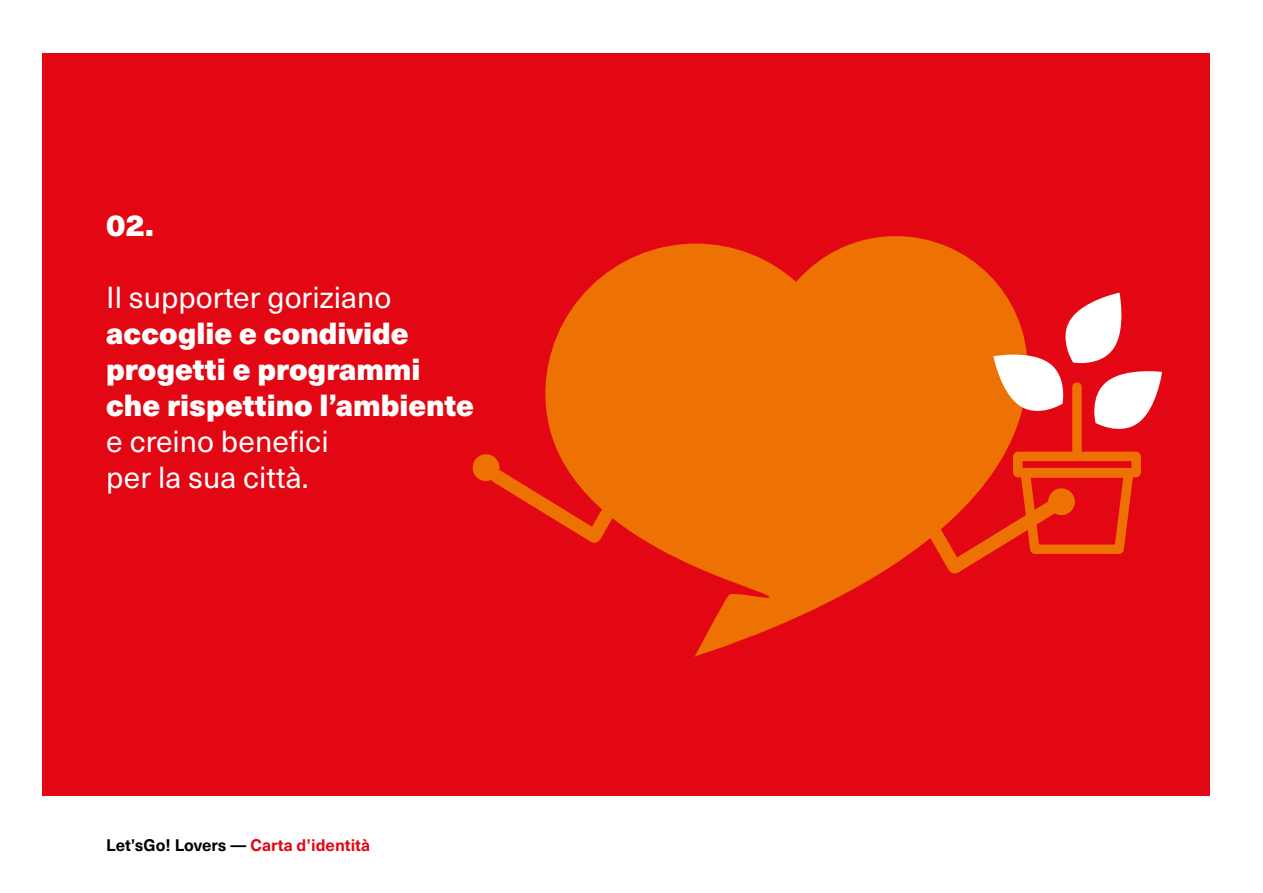
<style>
.page{position:relative;width:1263px;height:893px;background:#fff}
.page>*{position:absolute;margin:0;border:0;box-sizing:border-box;transform-origin:0 0}
.t1{font:900 30px/36px "Neue Haas Unica Pro";color:#fff}
.t2{font:30px/36px "Neue Haas Unica Pro";color:#fff}
.t3{font:700 16.5px "Neue Haas Unica Pro";color:#000}
.s1{color:#e30613}
</style>
<div class="page">
<div style="left:43px;top:53px;width:1167px;height:742px;background:#e30613"></div>
<svg style="left:545px;top:236px;width:482px;height:421px;fill:#ee7203"></svg>
<div style="left:1013px;top:452px;width:128px;height:25px;border:9px solid #ee7203"></div>
<div style="left:1072px;top:387px;width:10px;height:66px;background:#ee7203"></div>
<svg style="left:993px;top:293px;width:169px;height:144px"></svg>
<div style="left:473px;top:454px;width:26px;height:27px;background:#ee7203;border-radius:50%"></div>
<svg style="left:478px;top:425px;width:188px;height:130px"></svg>
<svg style="left:883px;top:455px;width:256px;height:131px"></svg>
<p class="t1" style="left:106px;top:207px;width:49px">02.</p>
<p class="t2" style="left:106px;top:279px;width:287px">Il supporter goriziano</p>
<p class="t1" style="left:106px;top:315px;width:369px">accoglie e condivide progetti e programmi che rispettino l’ambiente</p>
<p class="t2" style="left:106px;top:423px;width:224px">e creino benefici per la sua città.</p>
<p class="t3" style="left:106px;top:835px;width:265px">Let’sGo! Lovers — <span class="s1">Carta d’identità</span></p>
</div>
